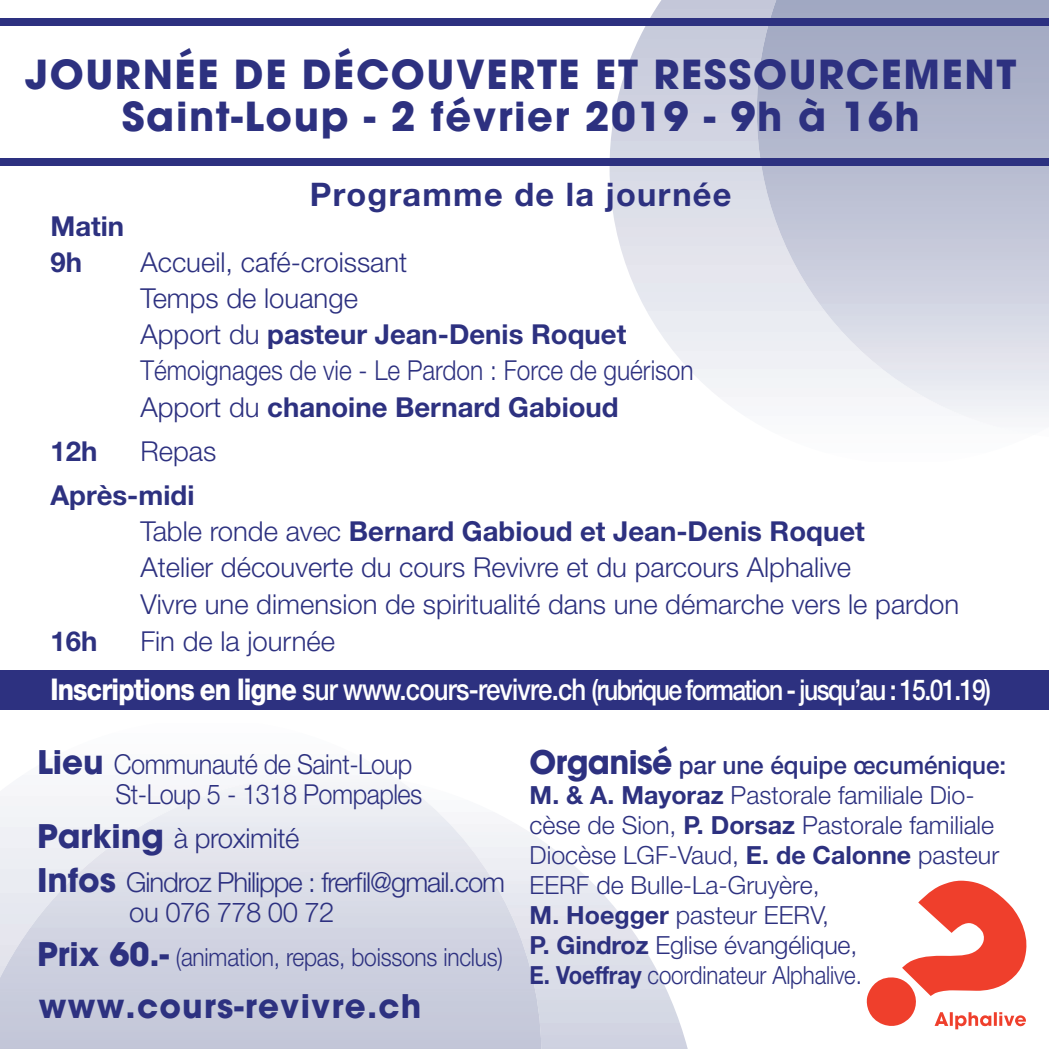
<style>
.page{position:relative;width:1049px;height:1049px;background:#fff}
.page>*{position:absolute;margin:0;border:0;box-sizing:border-box;transform-origin:0 0}
.t1{font:700 40px/41.8px "Avant Garde";letter-spacing:.04em;color:#2d3180;text-align:center}
.t2{font:700 32.5px "Avant Garde";letter-spacing:.04em;color:#2d3180}
.t3{font:700 32.5px "Helvetica Neue";letter-spacing:.04em;color:#2d3180}
.t4{font:500 28.75px "Helvetica Neue";letter-spacing:-.06em;color:#fff;scale:.86 1}
.t5{font:300 27.5px/36.2px "Helvetica Neue";color:#2d3180}
.t6{font:300 27.5px/44.2px "Helvetica Neue";letter-spacing:-.04em;color:#2d3180}
.t7{font:300 27.5px/30px "Helvetica Neue";letter-spacing:-.02em;color:#2d3180;scale:.92 1}
.t8{font:700 27.5px/35.8px "Helvetica Neue";color:#2d3180}
.t9{font:300 27.5px "Helvetica Neue";letter-spacing:-.02em;color:#2d3180}
.t10{font:300 25px/30px "Helvetica Neue";color:#2d3180}
.t11{font:300 25px "Helvetica Neue";color:#2d3180;scale:.91 1}
.s1{font-weight:700}
.s2{font-weight:800;font-size:30px}
.s3{font-size:30px}
.s4{font-family:"Avant Garde";font-weight:700;font-size:32.5px}
.s5{font-weight:500}
</style>
<div class="page">
<img style="left:866px;top:881px;width:161px;height:148px">
<svg style="left:541px;top:840px;width:147px;height:209px"></svg>
<svg style="left:609px;top:0;width:148px;height:397px"></svg>
<div style="left:0;top:670px;width:1049px;height:39px;background:#2d3180"></div>
<img style="left:757px;top:0;width:292px;height:418px">
<div style="left:0;top:159px;width:1049px;height:7px;background:#2d3180"></div>
<div style="left:0;top:18px;width:1049px;height:8px;background:#2d3180"></div>
<h1 class="t1" style="left:25px;top:57px;width:993px">JOURNÉE DE DÉCOUVERTE ET RESSOURCEMENT<br>Saint-Loup - 2 février 2019 - 9h à 16h</h1>
<p class="t8" style="left:50px;top:208px;width:75px">Matin<br>9h</p>
<p class="t3" style="left:310px;top:174px;width:423px">Programme de la journée</p>
<p class="t5" style="left:140px;top:243px;width:555px">Accueil, café-croissant<br>Temps de louange<br>Apport du <span class="s1">pasteur Jean-Denis Roquet<br></span>Témoignages de vie - Le Pardon : Force de guérison<br>Apport du <span class="s1">chanoine Bernard Gabioud</span></p>
<p class="t8" style="left:50px;top:432px;width:48px">12h</p>
<p class="t5" style="left:140px;top:432px;width:77px">Repas</p>
<p class="t5" style="left:140px;top:476px;width:820px;text-indent:-90px"><span class="s1">Après-midi<br></span>Table ronde avec <span class="s1">Bernard Gabioud et Jean-Denis Roquet<br></span>Atelier découverte du cours Revivre et du parcours Alphalive<br>Vivre une dimension de spiritualité dans une démarche vers le pardon</p>
<p class="t8" style="left:50px;top:622px;width:48px">16h</p>
<p class="t5" style="left:140px;top:622px;width:196px">Fin de la journée</p>
<p class="t4" style="left:50px;top:672px;width:1095px"><span class="s2">Inscriptions en ligne</span> <span class="s3">sur www.cours-revivre.ch</span> (rubrique formation - jusqu’au : 15.01.19)</p>
<p class="t7" style="left:115px;top:748px;width:335px;text-indent:-78px"><span class="s4">Lieu</span> Communauté de Saint-Loup<br>St-Loup 5 - 1318 Pompaples</p>
<p class="t6" style="left:37px;top:815px;width:470px"><span class="s4">Parking</span> à proximité<br><span class="s4">Infos</span> Gindroz Philippe : frerfil@gmail.com</p>
<p class="t9" style="left:129px;top:896px;width:207px">ou 076 778 00 72</p>
<p class="t11" style="left:37px;top:942px;width:514px"><span class="s4">Prix 60.-</span> (animation, repas, boissons inclus)</p>
<p class="t2" style="left:39px;top:990px;width:384px">www.cours-revivre.ch</p>
<p class="t10" style="left:530px;top:749px;width:478px"><span class="s4">Organisé</span> <span class="s5">par une équipe œcuménique:<br></span><span class="s1">M. &amp; A. Mayoraz</span> Pastorale familiale Dio&shy;cèse de Sion, <span class="s1">P. Dorsaz</span> Pastorale familiale Diocèse LGF-Vaud, <span class="s1">E. de Calonne</span> pasteur EERF de Bulle-La-Gruyère,<br><span class="s1">M. Hoegger</span> pasteur EERV,<br><span class="s1">P. Gindroz</span> Eglise évangélique,<br><span class="s1">E. Voeffray</span> coordinateur Alphalive.</p>
</div>
